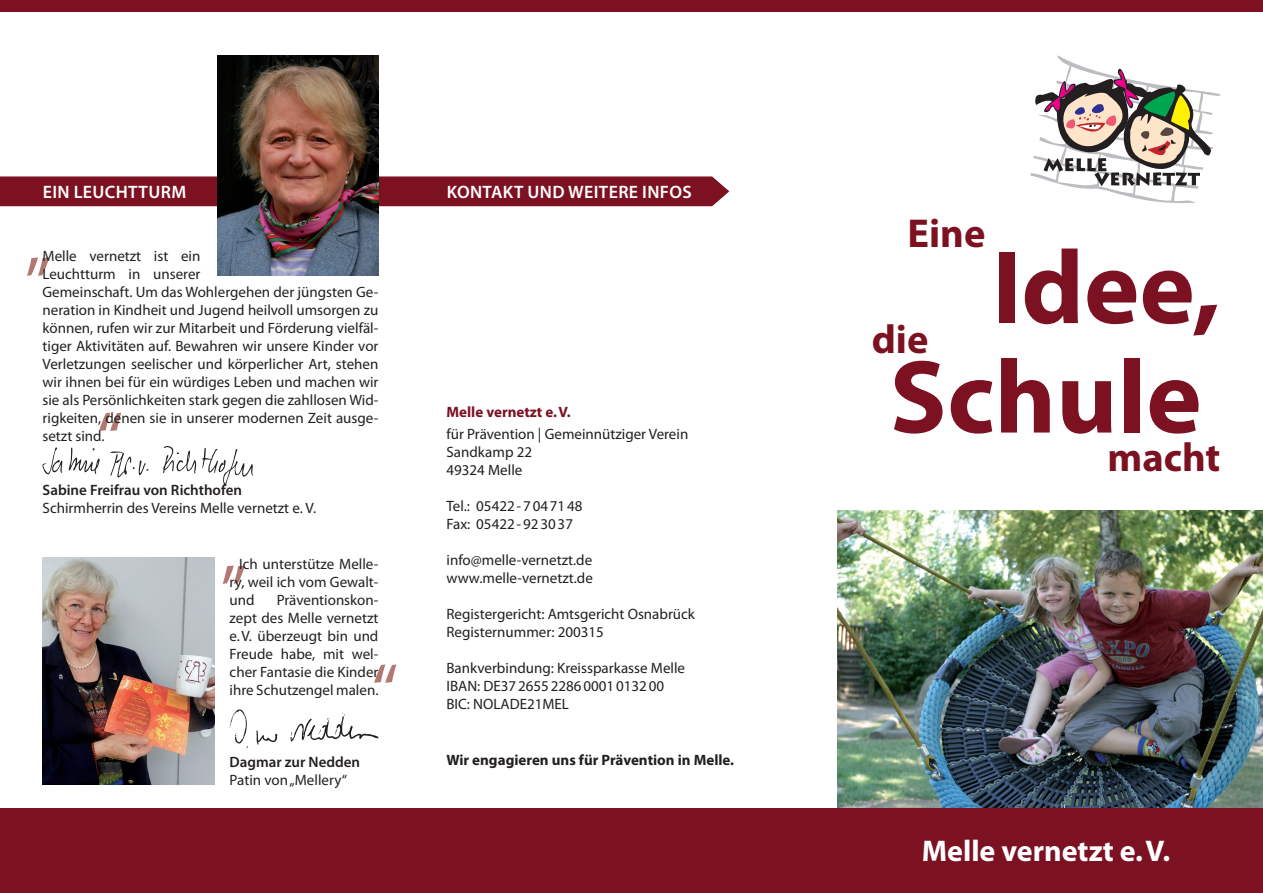
<style>
.page{position:relative;width:1263px;height:893px;background:#fff}
.page>*{position:absolute;margin:0;border:0;box-sizing:border-box;transform-origin:0 0}
.t1{font:700 105px "Myriad Pro";color:#7c1122}
.t2{font:75px "Myriad Pro";color:#b27871}
.t3{font:700 40.5px "Myriad Pro";color:#7c1122}
.t4{font:700 30px "Myriad Pro";color:#fff}
.t5{font:600 18px "Myriad Pro";letter-spacing:.02em;color:#fff}
.t6{font:15px/18px "Myriad Pro";color:#231f20;text-align:justify}
.t7{font:600 15px "Myriad Pro";color:#231f20}
.t8{font:700 15px "Myriad Pro";color:#231f20}
.t9{font:700 15px "Myriad Pro";color:#7c1122}
</style>
<div class="page">
<div style="left:0;top:0;width:1263px;height:12px;background:#7c1122"></div>
<div style="left:0;top:808px;width:1263px;height:85px;background:#7c1122"></div>
<img style="left:838px;top:510px;width:425px;height:298px">
<svg style="left:1030px;top:55px;width:190px;height:148px"></svg>
<svg style="left:43px;top:447px;width:20px;height:28px"></svg>
<svg style="left:110px;top:451px;width:39px;height:27px"></svg>
<svg style="left:163px;top:446px;width:33px;height:27px"></svg>
<svg style="left:69px;top:447px;width:31px;height:27px"></svg>
<svg style="left:202px;top:448px;width:51px;height:38px"></svg>
<svg style="left:230px;top:709px;width:18px;height:40px"></svg>
<svg style="left:290px;top:713px;width:88px;height:28px"></svg>
<svg style="left:256px;top:730px;width:21px;height:15px"></svg>
<img style="left:43px;top:558px;width:171px;height:226px">
<div style="left:0;top:176px;width:729px;height:30px;background:#7c1122"></div>
<img style="left:217px;top:55px;width:161px;height:221px">
<p class="t5" style="left:43px;top:181px;width:145px">EIN LEUCHTTURM</p>
<p class="t5" style="left:447px;top:181px;width:247px">KONTAKT UND WEITERE INFOS</p>
<p class="t6" style="left:43px;top:247px;width:337px;text-align:left">Melle vernetzt ist ein<br>Leuchtturm in unserer<br>Gemeinschaft. Um das Wohlergehen der jüngsten Ge&shy;neration in Kindheit und Jugend heilvoll umsorgen zu können, rufen wir zur Mitarbeit und Förderung vielfäl&shy;tiger Aktivitäten auf. Bewahren wir unsere Kinder vor Verletzungen seelischer und körperlicher Art, stehen wir ihnen bei für ein würdiges Leben und machen wir sie als Persönlichkeiten stark gegen die zahllosen Wid&shy;rigkeiten, denen sie in unserer modernen Zeit ausge&shy;setzt sind.</p>
<p class="t2" style="left:25px;top:195px;width:28px">„</p>
<p class="t2" style="left:96px;top:393px;width:28px">“</p>
<p class="t7" style="left:43px;top:481px;width:201px">Sabine Freifrau von Richthofen</p>
<p class="t6" style="left:43px;top:499px;width:275px">Schirmherrin des Vereins Melle vernetzt e. V.</p>
<p class="t6" style="left:230px;top:554px;width:150px;text-indent:10px">Ich unterstütze Melle&shy;ry, weil ich vom Gewalt&shy;und</p>
<p class="t2" style="left:221px;top:503px;width:28px">„</p>
<p class="t6" style="left:230px;top:590px;width:150px;text-indent:47px">Präventionskon&shy;zept des Melle vernetzt e.V. überzeugt bin und Freude habe, mit wel&shy;cher Fantasie die Kinder ihre Schutzengel malen.</p>
<p class="t2" style="left:372px;top:645px;width:28px">“</p>
<p class="t7" style="left:230px;top:752px;width:132px">Dagmar zur Nedden</p>
<p class="t6" style="left:230px;top:770px;width:119px">Patin von „Mellery“</p>
<p class="t9" style="left:446px;top:402px;width:126px">Melle vernetzt e.V.</p>
<p class="t6" style="left:446px;top:425px;width:243px">für Prävention | Gemeinnütziger Verein</p>
<p class="t6" style="left:446px;top:443px;width:87px">Sandkamp 22</p>
<p class="t6" style="left:446px;top:461px;width:77px">49324 Melle</p>
<p class="t6" style="left:446px;top:497px;width:138px">Tel.: 05422-7047148</p>
<p class="t6" style="left:446px;top:515px;width:128px">Fax: 05422-923037</p>
<p class="t6" style="left:446px;top:551px;width:147px">info@melle-vernetzt.de</p>
<p class="t6" style="left:446px;top:569px;width:148px">www.melle-vernetzt.de</p>
<p class="t6" style="left:446px;top:605px;width:250px">Registergericht: Amtsgericht Osnabrück</p>
<p class="t6" style="left:446px;top:623px;width:159px">Registernummer: 200315</p>
<p class="t6" style="left:446px;top:659px;width:240px">Bankverbindung: Kreissparkasse Melle</p>
<p class="t6" style="left:446px;top:677px;width:219px">IBAN: DE37265522860001013200</p>
<p class="t6" style="left:446px;top:695px;width:124px">BIC: NOLADE21MEL</p>
<p class="t8" style="left:446px;top:751px;width:289px">Wir engagieren uns für Prävention in Melle.</p>
<p class="t3" style="left:907px;top:207px;width:79px">Eine</p>
<p class="t1" style="left:992px;top:219px;width:230px">Idee,</p>
<p class="t3" style="left:872px;top:313px;width:58px">die</p>
<p class="t1" style="left:890px;top:329px;width:313px">Schule</p>
<p class="t3" style="left:1107px;top:431px;width:114px">macht</p>
<p class="t4" style="left:922px;top:831px;width:250px">Melle vernetzt e.V.</p>
</div>
